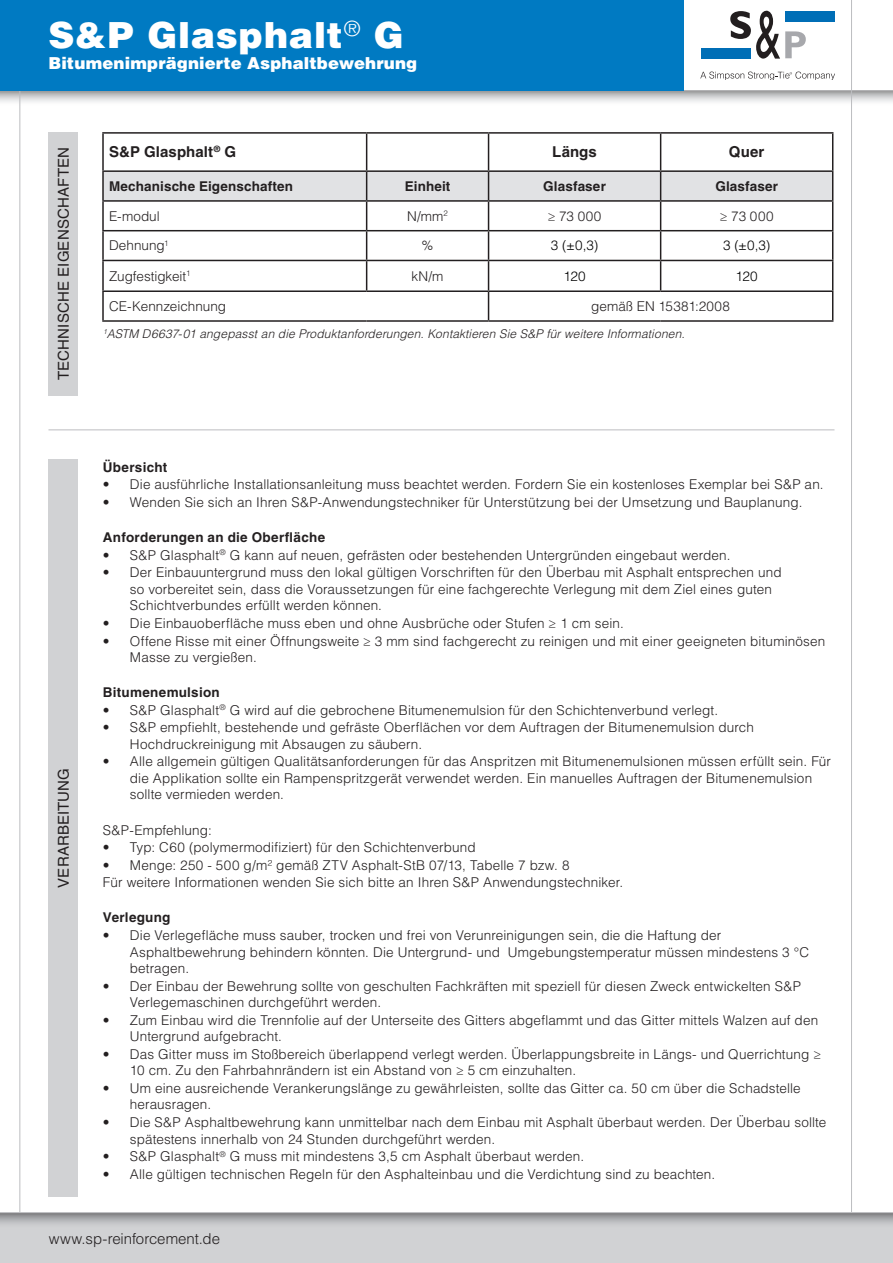
<style>
.page{position:relative;width:893px;height:1263px;background:#fff}
.page>*{position:absolute;margin:0;border:0;box-sizing:border-box;transform-origin:0 0}
.PRODUCT_NAME_sub_pages{font:900 36px "Helvetica LT Std";letter-spacing:.025em;color:#fff}
.PRODUCT_NAME_sub_pages-2{font:900 16.5px "Helvetica LT Std";letter-spacing:.01em;color:#fff}
.t1{font:15px "Helvetica LT Std";letter-spacing:.01em;color:#231f20}
.t2{font:300 15px "Helvetica LT Std";letter-spacing:-.005em;color:#231f20}
.BULLETS_no_grep{font:700 15px "Helvetica LT Std";letter-spacing:.005em;color:#231f20}
.subsection{font:300 13.5px/16.5px "Helvetica LT Std";letter-spacing:.01em;color:#231f20}
.BULLETS_no_grep-2{font:300 13.5px "Helvetica LT Std";color:#231f20}
.section{font:700 13.5px "Helvetica LT Std";letter-spacing:.02em;color:#231f20}
.BULLETS_no_grep-3{font:700 13.5px "Helvetica LT Std";letter-spacing:.01em;color:#231f20}
.BULLETS_no_grep-4{font:300 13.5px "Helvetica LT Std";letter-spacing:-.01em;color:#000}
.subsection-2{font:italic 300 12px "Helvetica LT Std";letter-spacing:.015em;color:#231f20}
</style>
<div class="page">
<svg style="left:0;top:91px;width:893px;height:15px"></svg>
<hr style="left:0;top:90px;width:893px;height:1px;background:#bcbdc0">
<hr style="left:19px;top:0;width:1px;height:1263px;background:#bcbdc0">
<hr style="left:851px;top:0;width:1px;height:1263px;background:#bcbdc0">
<div style="left:701px;top:48px;width:50px;height:10px;background:#006eb6"></div>
<div style="left:785px;top:11px;width:49px;height:10px;background:#006eb6"></div>
<svg style="left:730px;top:11px;width:76px;height:48px"></svg>
<svg style="left:700px;top:72px;width:134px;height:8px"></svg>
<div style="left:0;top:1212px;width:893px;height:51px;background:#d1d2d4"></div>
<svg style="left:0;top:1213px;width:893px;height:11px"></svg>
<hr style="left:0;top:1212px;width:893px;height:1px;background:#bcbdc0">
<div style="left:0;top:0;width:683px;height:91px;background:#007ac2"></div>
<div style="left:48px;top:459px;width:30px;height:737px;background:#d1d2d4"></div>
<div style="left:48px;top:132px;width:30px;height:263px;background:#d1d2d4"></div>
<hr style="left:102px;top:132px;width:265px;height:2px;background:#231f20">
<hr style="left:102px;top:134px;width:2px;height:36px;background:#231f20">
<hr style="left:367px;top:132px;width:122px;height:2px;background:#231f20">
<hr style="left:366px;top:134px;width:1px;height:36px;background:#231f20">
<hr style="left:489px;top:132px;width:172px;height:2px;background:#231f20">
<hr style="left:488px;top:134px;width:1px;height:36px;background:#231f20">
<hr style="left:661px;top:132px;width:172px;height:2px;background:#231f20">
<hr style="left:660px;top:134px;width:1px;height:36px;background:#231f20">
<hr style="left:832px;top:134px;width:1px;height:36px;background:#231f20">
<hr style="left:102px;top:170px;width:265px;height:2px;background:#231f20">
<hr style="left:102px;top:172px;width:2px;height:28px;background:#231f20">
<hr style="left:367px;top:170px;width:122px;height:2px;background:#231f20">
<hr style="left:489px;top:170px;width:172px;height:2px;background:#231f20">
<hr style="left:661px;top:170px;width:172px;height:2px;background:#231f20">
<hr style="left:102px;top:200px;width:265px;height:2px;background:#231f20">
<hr style="left:102px;top:202px;width:2px;height:28px;background:#231f20">
<hr style="left:102px;top:230px;width:265px;height:1px;background:#231f20">
<hr style="left:102px;top:231px;width:2px;height:29px;background:#231f20">
<hr style="left:102px;top:260px;width:265px;height:1px;background:#231f20">
<hr style="left:102px;top:261px;width:2px;height:29px;background:#231f20">
<hr style="left:102px;top:290px;width:265px;height:2px;background:#231f20">
<hr style="left:102px;top:292px;width:2px;height:28px;background:#231f20">
<svg style="left:103px;top:171px;width:730px;height:149px"></svg>
<hr style="left:102px;top:320px;width:265px;height:2px;background:#231f20">
<hr style="left:367px;top:320px;width:122px;height:2px;background:#231f20">
<hr style="left:489px;top:320px;width:172px;height:2px;background:#231f20">
<hr style="left:661px;top:320px;width:172px;height:2px;background:#231f20">
<hr style="left:48px;top:429px;width:786px;height:1px;background:#bcbdc0">
<p class="PRODUCT_NAME_sub_pages" style="left:48px;top:12px;width:357px">S&amp;P Glasphalt<sup>®</sup> G</p>
<p class="PRODUCT_NAME_sub_pages-2" style="left:48px;top:52px;width:370px">Bitumenimprägnierte Asphaltbewehrung</p>
<p class="t1" style="left:55px;top:380px;width:234px;rotate:-90deg">TECHNISCHE EIGENSCHAFTEN</p>
<p class="BULLETS_no_grep" style="left:109px;top:143px;width:129px">S&amp;P Glasphalt<sup>®</sup> G</p>
<p class="BULLETS_no_grep" style="left:552px;top:143px;width:46px">Längs</p>
<p class="BULLETS_no_grep" style="left:729px;top:143px;width:37px">Quer</p>
<p class="t1" style="left:55px;top:284px;width:107px;rotate:-90deg">PREPARATION</p>
<p class="BULLETS_no_grep-3" style="left:109px;top:178px;width:186px">Mechanische Eigenschaften</p>
<p class="BULLETS_no_grep-3" style="left:405px;top:178px;width:47px">Einheit</p>
<p class="BULLETS_no_grep-3" style="left:543px;top:178px;width:64px">Glasfaser</p>
<p class="BULLETS_no_grep-3" style="left:715px;top:178px;width:64px">Glasfaser</p>
<p class="BULLETS_no_grep-2" style="left:109px;top:207px;width:52px">E-modul</p>
<p class="BULLETS_no_grep-2" style="left:407px;top:207px;width:42px">N/mm<sup>2</sup></p>
<p class="BULLETS_no_grep-2" style="left:548px;top:207px;width:55px">≥ 73 000</p>
<p class="BULLETS_no_grep-2" style="left:720px;top:207px;width:55px">≥ 73 000</p>
<p class="BULLETS_no_grep-2" style="left:109px;top:237px;width:61px">Dehnung<sup>1</sup></p>
<p class="BULLETS_no_grep-2" style="left:422px;top:237px;width:14px">%</p>
<p class="BULLETS_no_grep-4" style="left:551px;top:237px;width:49px">3 (±0,3)</p>
<p class="BULLETS_no_grep-4" style="left:723px;top:237px;width:49px">3 (±0,3)</p>
<p class="BULLETS_no_grep-2" style="left:109px;top:267px;width:83px">Zugfestigkeit<sup>1</sup></p>
<p class="BULLETS_no_grep-2" style="left:412px;top:267px;width:33px">kN/m</p>
<p class="BULLETS_no_grep-4" style="left:563px;top:267px;width:24px">120</p>
<p class="BULLETS_no_grep-4" style="left:736px;top:267px;width:24px">120</p>
<p class="BULLETS_no_grep-2" style="left:109px;top:298px;width:119px">CE-Kennzeichnung</p>
<p class="BULLETS_no_grep-2" style="left:591px;top:298px;width:140px">gemäß EN 15381:2008</p>
<p class="subsection-2" style="left:103px;top:326px;width:583px"><sup>1</sup>ASTM D6637-01 angepasst an die Produktanforderungen. Kontaktieren Sie S&amp;P für weitere Informationen.</p>
<p class="t1" style="left:55px;top:888px;width:121px;rotate:-90deg">VERARBEITUNG</p>
<p class="section" style="left:103px;top:459px;width:66px">Übersicht</p>
<p class="subsection" style="left:103px;top:476px;width:722px">• Die ausführliche Installationsanleitung muss beachtet werden. Fordern Sie ein kostenloses Exemplar bei S&amp;P an.</p>
<p class="subsection" style="left:103px;top:494px;width:701px">• Wenden Sie sich an Ihren S&amp;P-Anwendungstechniker für Unterstützung bei der Umsetzung und Bauplanung.</p>
<p class="section" style="left:103px;top:529px;width:224px">Anforderungen an die Oberfläche</p>
<p class="subsection" style="left:103px;top:547px;width:629px">• S&amp;P Glasphalt<sup>®</sup> G kann auf neuen, gefrästen oder bestehenden Untergründen eingebaut werden.</p>
<p class="subsection" style="left:130px;top:564px;width:653px;text-indent:-27px">• Der Einbauuntergrund muss den lokal gültigen Vorschriften für den Überbau mit Asphalt entsprechen und so vorbereitet sein, dass die Voraussetzungen für eine fachgerechte Verlegung mit dem Ziel eines guten<br>Schichtverbundes erfüllt werden können.</p>
<p class="subsection" style="left:103px;top:615px;width:522px">• Die Einbauoberfläche muss eben und ohne Ausbrüche oder Stufen ≥ 1 cm sein.</p>
<p class="subsection" style="left:130px;top:632px;width:697px;text-indent:-27px">• Offene Risse mit einer Öffnungsweite ≥ 3 mm sind fachgerecht zu reinigen und mit einer geeigneten bituminösen<br>Masse zu vergießen.</p>
<p class="section" style="left:103px;top:684px;width:118px">Bitumenemulsion</p>
<p class="subsection" style="left:103px;top:701px;width:617px">• S&amp;P Glasphalt<sup>®</sup> G wird auf die gebrochene Bitumenemulsion für den Schichtenverbund verlegt.</p>
<p class="subsection" style="left:130px;top:719px;width:626px;text-indent:-27px">• S&amp;P empfiehlt, bestehende und gefräste Oberflächen vor dem Auftragen der Bitumenemulsion durch<br>Hochdruckreinigung mit Absaugen zu säubern.</p>
<p class="subsection" style="left:130px;top:753px;width:703px;text-indent:-27px">• Alle allgemein gültigen Qualitätsanforderungen für das Anspritzen mit Bitumenemulsionen müssen erfüllt sein. Für die Applikation sollte ein Rampenspritzgerät verwendet werden. Ein manuelles Auftragen der Bitumenemulsion sollte vermieden werden.</p>
<p class="subsection" style="left:103px;top:821px;width:110px">S&amp;P-Empfehlung:</p>
<p class="subsection" style="left:103px;top:839px;width:374px">• Typ: C60 (polymermodifiziert) für den Schichtenverbund</p>
<p class="subsection" style="left:103px;top:856px;width:468px">• Menge: 250 - 500 g/m² gemäß ZTV Asphalt-StB 07/13, Tabelle 7 bzw. 8</p>
<p class="subsection" style="left:103px;top:874px;width:522px">Für weitere Informationen wenden Sie sich bitte an Ihren S&amp;P Anwendungstechniker.</p>
<p class="section" style="left:103px;top:909px;width:69px">Verlegung</p>
<p class="subsection" style="left:130px;top:927px;width:681px;text-indent:-27px">• Die Verlegefläche muss sauber, trocken und frei von Verunreinigungen sein, die die Haftung der<br>Asphaltbewehrung behindern könnten. Die Untergrund- und Umgebungstemperatur müssen mindestens 3 °C betragen.</p>
<p class="subsection" style="left:130px;top:977px;width:673px;text-indent:-27px">• Der Einbau der Bewehrung sollte von geschulten Fachkräften mit speziell für diesen Zweck entwickelten S&amp;P<br>Verlegemaschinen durchgeführt werden.</p>
<p class="subsection" style="left:130px;top:1011px;width:690px;text-indent:-27px">• Zum Einbau wird die Trennfolie auf der Unterseite des Gitters abgeflammt und das Gitter mittels Walzen auf den<br>Untergrund aufgebracht.</p>
<p class="subsection" style="left:130px;top:1046px;width:693px;text-indent:-27px">• Das Gitter muss im Stoßbereich überlappend verlegt werden. Überlappungsbreite in Längs- und Querrichtung ≥<br>10 cm. Zu den Fahrbahnrändern ist ein Abstand von ≥ 5 cm einzuhalten.</p>
<p class="subsection" style="left:130px;top:1080px;width:672px;text-indent:-27px">• Um eine ausreichende Verankerungslänge zu gewährleisten, sollte das Gitter ca. 50 cm über die Schadstelle herausragen.</p>
<p class="subsection" style="left:130px;top:1114px;width:698px;text-indent:-27px">• Die S&amp;P Asphaltbewehrung kann unmittelbar nach dem Einbau mit Asphalt überbaut werden. Der Überbau sollte spätestens innerhalb von 24 Stunden durchgeführt werden.</p>
<p class="subsection" style="left:103px;top:1148px;width:483px">• S&amp;P Glasphalt<sup>®</sup> G muss mit mindestens 3,5 cm Asphalt überbaut werden.</p>
<p class="subsection" style="left:103px;top:1165px;width:614px">• Alle gültigen technischen Regeln für den Asphalteinbau und die Verdichtung sind zu beachten.</p>
<p class="t2" style="left:49px;top:1230px;width:173px">www.sp-reinforcement.de</p>
</div>
